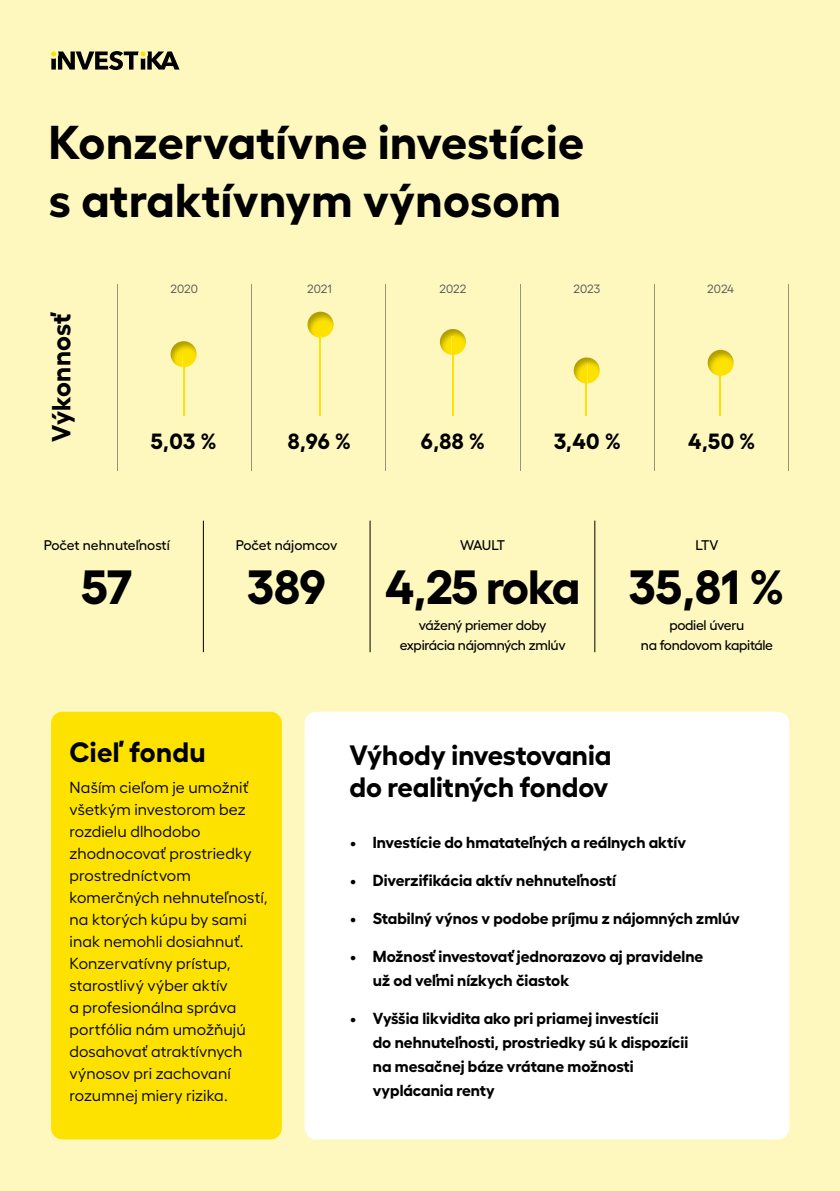
<style>
.page{position:relative;width:840px;height:1191px;background:#fff}
.page>*{position:absolute;margin:0;border:0;box-sizing:border-box;transform-origin:0 0}
.t1{font:700 48px "Hellix";letter-spacing:-.02em;color:#000}
.t2{font:700 47.4px/58px "Hellix";letter-spacing:.01em;color:#000}
.t3{font:700 28px/32px "Hellix";letter-spacing:-.005em;color:#000}
.t4{font:700 26.2px "Hellix";letter-spacing:.005em;color:#000}
.t5{font:700 22px "Hellix";letter-spacing:.015em;color:#000}
.t6{font:700 16px/24px "Hellix";color:#000}
.t7{font:16px/22px "Hellix";letter-spacing:.005em;color:#000}
.t8{font:500 14px/20px "Hellix";letter-spacing:-.02em;color:#000;text-align:center}
.t9{font:500 14px "Hellix";color:#000}
.t10{font:12px "Hellix";letter-spacing:.005em;color:#575756}
</style>
<div class="page">
<div style="left:0;top:0;width:839px;height:1191px;background:#fef8bf"></div>
<svg style="left:51px;top:51px;width:128px;height:19px;background:#7b785a"></svg>
<div style="left:51px;top:711px;width:231px;height:428px;background:#fde200;border-radius:11px"></div>
<div style="left:304px;top:711px;width:484px;height:428px;background:#fff;border-radius:11px"></div>
<hr style="left:117px;top:285px;width:1px;height:186px;background:#989573">
<hr style="left:385px;top:285px;width:1px;height:186px;background:#989573">
<hr style="left:519px;top:285px;width:1px;height:186px;background:#989573">
<hr style="left:787px;top:285px;width:1px;height:186px;background:#989573">
<hr style="left:653px;top:285px;width:1px;height:186px;background:#989573">
<hr style="left:182px;top:355px;width:2px;height:60px;background:#fde200">
<img style="left:170px;top:341px;width:26px;height:26px;border-radius:13px">
<svg style="left:182px;top:355px;width:2px;height:12px"></svg>
<hr style="left:251px;top:285px;width:1px;height:186px;background:#989573">
<hr style="left:319px;top:336px;width:2px;height:79px;background:#fde200">
<img style="left:307px;top:312px;width:26px;height:26px;border-radius:13px">
<hr style="left:451px;top:336px;width:2px;height:79px;background:#fde200">
<img style="left:439px;top:329px;width:26px;height:26px;border-radius:13px">
<svg style="left:451px;top:336px;width:2px;height:19px"></svg>
<hr style="left:585px;top:363px;width:2px;height:52px;background:#fde200">
<img style="left:573px;top:357px;width:26px;height:26px;border-radius:13px">
<img style="left:585px;top:363px;width:2px;height:20px">
<img style="left:707px;top:350px;width:26px;height:26px;border-radius:13px">
<hr style="left:719px;top:375px;width:2px;height:40px;background:#fce100">
<hr style="left:203px;top:520px;width:1px;height:132px;background:#000">
<hr style="left:369px;top:520px;width:1px;height:132px;background:#000">
<hr style="left:594px;top:520px;width:1px;height:132px;background:#000">
<h2 class="t2" style="left:49px;top:108px;width:536px">Konzervatívne investície s atraktívnym výnosom</h2>
<p class="t10" style="left:170px;top:279px;width:29px">2020</p>
<p class="t10" style="left:307px;top:279px;width:26px">2021</p>
<p class="t10" style="left:439px;top:279px;width:29px">2022</p>
<p class="t10" style="left:573px;top:279px;width:28px">2023</p>
<p class="t10" style="left:706px;top:279px;width:28px">2024</p>
<h3 class="t4" style="left:40px;top:442px;width:131px;rotate:-90deg">Výkonnosť</h3>
<h3 class="t5" style="left:151px;top:424px;width:67px">5,03 %</h3>
<h3 class="t5" style="left:287px;top:424px;width:65px">8,96 %</h3>
<h3 class="t5" style="left:420px;top:424px;width:66px">6,88 %</h3>
<h3 class="t5" style="left:553px;top:424px;width:68px">3,40 %</h3>
<h3 class="t5" style="left:687px;top:424px;width:69px">4,50 %</h3>
<p class="t9" style="left:44px;top:534px;width:127px">Počet nehnuteľností</p>
<h1 class="t1" style="left:81px;top:548px;width:52px">57</h1>
<p class="t8" style="left:236px;top:533px;width:103px">Počet nájomcov</p>
<h1 class="t1" style="left:247px;top:548px;width:80px">389</h1>
<p class="t8" style="left:460px;top:533px;width:47px">WAULT</p>
<h1 class="t1" style="left:385px;top:548px;width:197px">4,25 roka</h1>
<p class="t8" style="left:399px;top:613px;width:167px">vážený priemer doby expirácia nájomných zmlúv</p>
<p class="t8" style="left:695px;top:533px;width:24px">LTV</p>
<h1 class="t1" style="left:628px;top:548px;width:157px">35,81 %</h1>
<p class="t8" style="left:640px;top:613px;width:134px">podiel úveru<br>na fondovom kapitále</p>
<h3 class="t3" style="left:69px;top:733px;width:137px">Cieľ fondu</h3>
<p class="t7" style="left:69px;top:774px;width:199px">Naším cieľom je umožniť všetkým investorom bez rozdielu dlhodobo zhodnocovať prostriedky prostredníctvom komerčných nehnuteľností, na ktorých kúpu by sami inak nemohli dosiahnuť.<br>Konzervatívny prístup, starostlivý výber aktív<br>a profesionálna správa portfólia nám umožňujú dosahovať atraktívnych výnosov pri zachovaní rozumnej miery rizika.</p>
<h3 class="t3" style="left:349px;top:736px;width:263px">Výhody investovania do realitných fondov</h3>
<p class="t6" style="left:350px;top:829px;width:337px">• Investície do hmatateľných a reálnych aktív</p>
<p class="t6" style="left:350px;top:867px;width:267px">• Diverzifikácia aktív nehnuteľností</p>
<p class="t6" style="left:350px;top:905px;width:391px">• Stabilný výnos v podobe príjmu z nájomných zmlúv</p>
<p class="t6" style="left:372px;top:943px;width:332px;text-indent:-23px">• Možnosť investovať jednorazovo aj pravidelne už od veľmi nízkych čiastok</p>
<p class="t6" style="left:372px;top:1005px;width:317px;text-indent:-23px">• Vyššia likvidita ako pri priamej investícii<br>do nehnuteľnosti, prostriedky sú k dispozícii na mesačnej báze vrátane možnosti vyplácania renty</p>
</div>
